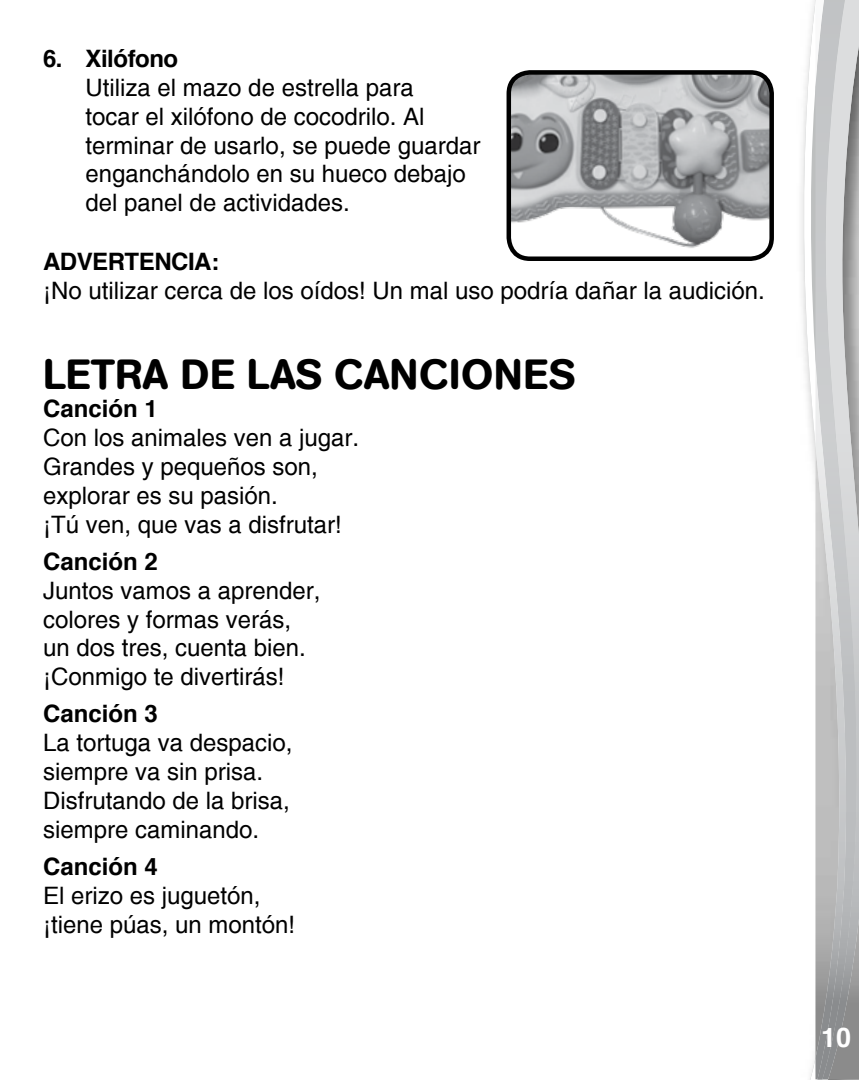
<style>
.page{position:relative;width:859px;height:1080px;background:#fff}
.page>*{position:absolute;margin:0;border:0;box-sizing:border-box;transform-origin:0 0}
.t1{font:500 42px "AG Book Rounded";letter-spacing:.02em;color:#000}
.t2{font:700 27px "Helvetica";color:#fff}
.t3{font:24px/28.8px "Helvetica";color:#000}
.t4{font:700 24px "Helvetica";color:#000}
.t5{font:700 24px "Helvetica";letter-spacing:-.02em;color:#000}
</style>
<div class="page">
<svg style="left:803px;top:0;width:12px;height:1080px"></svg>
<svg style="left:815px;top:1079px;width:13px;height:1px"></svg>
<img style="left:858px;top:0;width:1px;height:1079px">
<img style="left:848px;top:0;width:10px;height:1079px">
<img style="left:815px;top:0;width:33px;height:1079px">
<img style="left:511px;top:75px;width:258px;height:181px">
<div style="left:506px;top:70px;width:268px;height:191px;border:4px solid #000;border-radius:21px"></div>
<p class="t5" style="left:43px;top:42px;width:137px">6. Xilófono</p>
<p class="t3" style="left:86px;top:73px;width:396px">Utiliza el mazo de estrella para<br>tocar el xilófono de cocodrilo. Al terminar de usarlo, se puede guardar enganchándolo en su hueco debajo del panel de actividades.</p>
<p class="t5" style="left:43px;top:245px;width:178px">ADVERTENCIA:</p>
<p class="t3" style="left:43px;top:276px;width:723px">¡No utilizar cerca de los oídos! Un mal uso podría dañar la audición.</p>
<h1 class="t1" style="left:43px;top:349px;width:534px">LETRA DE LAS CANCIONES</h1>
<p class="t4" style="left:43px;top:393px;width:116px">Canción 1</p>
<p class="t3" style="left:43px;top:424px;width:318px">Con los animales ven a jugar.<br>Grandes y pequeños son, explorar es su pasión.<br>¡Tú ven, que vas a disfrutar!</p>
<p class="t4" style="left:43px;top:545px;width:116px">Canción 2</p>
<p class="t3" style="left:43px;top:576px;width:279px">Juntos vamos a aprender, colores y formas verás, un dos tres, cuenta bien. ¡Conmigo te divertirás!</p>
<p class="t4" style="left:43px;top:698px;width:116px">Canción 3</p>
<p class="t3" style="left:43px;top:729px;width:251px">La tortuga va despacio, siempre va sin prisa.<br>Disfrutando de la brisa, siempre caminando.</p>
<p class="t4" style="left:43px;top:850px;width:116px">Canción 4</p>
<p class="t3" style="left:43px;top:881px;width:254px">El erizo es juguetón, ¡tiene púas, un montón!</p>
<p class="t2" style="left:821px;top:1019px;width:32px">10</p>
</div>
